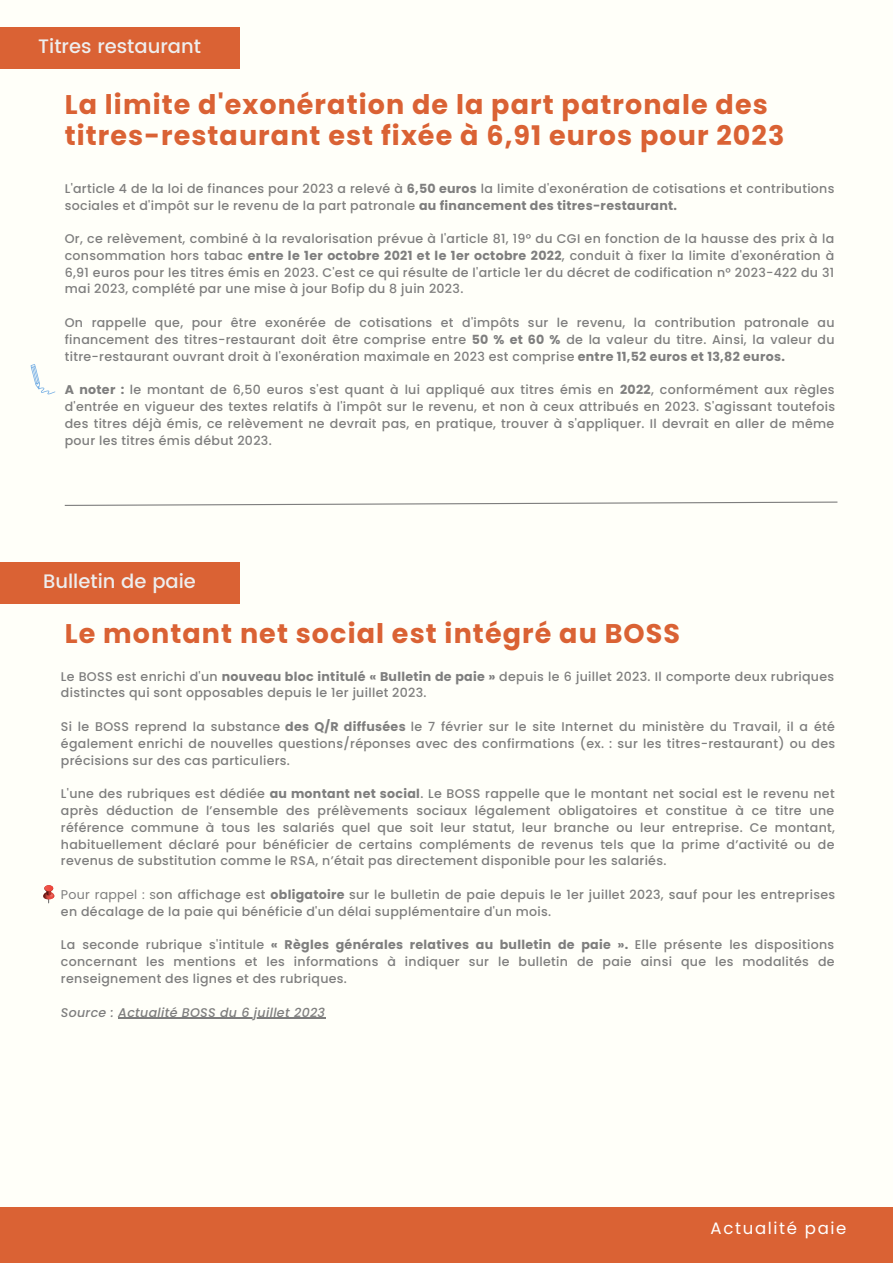
<style>
.page{position:relative;width:893px;height:1264px;background:#fff}
.page>*{position:absolute;margin:0;border:0;box-sizing:border-box;transform-origin:0 0}
.t1{font:700 27px/30.3px "Poppins";letter-spacing:.04em;color:#da6234}
.t2{font:500 19.5px "Poppins";color:#eee}
.t3{font:16.5px "Poppins";letter-spacing:.1em;color:#fff}
.t4{font:500 12.6px/16.8px "Poppins";letter-spacing:.025em;color:#7e7e7e;text-align:justify}
.t5{font:italic 500 12.6px "Poppins";letter-spacing:.025em;color:#7e7e7e}
.s1{font-weight:700}
.s2{font-weight:400}
</style>
<div class="page">
<div style="left:0;top:0;width:892px;height:1262px;background:#fffff9"></div>
<div style="left:0;top:27px;width:239px;height:42px;background:#da6234"></div>
<div style="left:0;top:1207px;width:892px;height:55px;background:#da6234"></div>
<svg style="left:64px;top:501px;width:774px;height:5px"></svg>
<div style="left:0;top:562px;width:239px;height:42px;background:#da6234"></div>
<hr style="left:118px;top:1017px;width:207px;height:1px;background:#7e7e7e">
<svg style="left:31px;top:364px;width:24px;height:30px"></svg>
<svg style="left:43px;top:885px;width:11px;height:18px"></svg>
<p class="t2" style="left:38px;top:35px;width:164px">Titres restaurant</p>
<p class="t1" style="left:65px;top:90px;width:721px">La limite d'exonération de la part patronale des titres-restaurant est fixée à 6,91 euros pour 2023</p>
<p class="t4" style="left:65px;top:180px;width:771px">L'article 4 de la loi de finances pour 2023 a relevé à <span class="s1">6,50 euros</span> la limite d'exonération de cotisations et contributions sociales et d'impôt sur le revenu de la part patronale <span class="s1">au financement des titres-restaurant.</span></p>
<p class="t4" style="left:65px;top:230px;width:771px">Or, ce relèvement, combiné à la revalorisation prévue à l'article 81, 19° du CGI en fonction de la hausse des prix à la consommation hors tabac <span class="s1">entre le 1er octobre 2021 et le 1er octobre 2022</span>, conduit à fixer la limite d'exonération à 6,91 euros pour les titres émis en 2023. C'est ce qui résulte de l'article 1er du décret de codification n° 2023-422 du 31 mai 2023, complété par une mise à jour Bofip du 8 juin 2023.</p>
<p class="t4" style="left:65px;top:314px;width:771px">On rappelle que, pour être exonérée de cotisations et d'impôts sur le revenu, la contribution patronale au financement des titres-restaurant doit être comprise entre <span class="s1">50 % et 60 %</span> de la valeur du titre. Ainsi, la valeur du titre-restaurant ouvrant droit à l'exonération maximale en 2023 est comprise <span class="s1">entre 11,52 euros et 13,82 euros.</span></p>
<p class="t4" style="left:65px;top:381px;width:771px"><span class="s1">A noter :</span> le montant de 6,50 euros s'est quant à lui appliqué aux titres émis en <span class="s1">2022</span>, conformément aux règles d'entrée en vigueur des textes relatifs à l'impôt sur le revenu, et non à ceux attribués en 2023. S'agissant toutefois des titres déjà émis, ce relèvement ne devrait pas, en pratique, trouver à s'appliquer. Il devrait en aller de même pour les titres émis début 2023.</p>
<p class="t2" style="left:43px;top:569px;width:154px">Bulletin de paie</p>
<p class="t1" style="left:65px;top:618px;width:617px">Le montant net social est intégré au BOSS</p>
<p class="t4" style="left:61px;top:668px;width:774px">Le BOSS est enrichi d'un <span class="s1">nouveau bloc intitulé « Bulletin de paie »</span> depuis le 6 juillet 2023. Il comporte deux rubriques distinctes qui sont opposables depuis le 1er juillet 2023.</p>
<p class="t4" style="left:61px;top:718px;width:775px">Si le BOSS reprend la substance <span class="s1">des Q/R diffusées</span> le 7 février sur le site Internet du ministère du Travail, il a été également enrichi de nouvelles questions/réponses avec des confirmations (ex. : sur les titres-restaurant) ou des précisions sur des cas particuliers.</p>
<p class="t4" style="left:61px;top:785px;width:775px">L'une des rubriques est dédiée <span class="s1">au montant net social</span>. Le BOSS rappelle que le montant net social est le revenu net après déduction de l’ensemble des prélèvements sociaux légalement obligatoires et constitue à ce titre une référence commune à tous les salariés quel que soit leur statut, leur branche ou leur entreprise. Ce montant, habituellement déclaré pour bénéficier de certains compléments de revenus tels que la prime d’activité ou de revenus de substitution comme le RSA, n’était pas directement disponible pour les salariés.</p>
<p class="t4" style="left:61px;top:886px;width:775px"><span class="s2">Pour rappel : s</span>on affichage est <span class="s1">obligatoire</span> sur le bulletin de paie depuis le 1er juillet 2023, sauf pour les entreprises en décalage de la paie qui bénéficie d'un délai supplémentaire d'un mois.</p>
<p class="t4" style="left:61px;top:936px;width:775px">La seconde rubrique s'intitule <span class="s1">« Règles générales relatives au bulletin de paie ».</span> Elle présente les dispositions concernant les mentions et les informations à indiquer sur le bulletin de paie ainsi que les modalités de renseignement des lignes et des rubriques.</p>
<p class="t5" style="left:61px;top:1003px;width:265px">Source : Actualité BOSS du 6 juillet 2023</p>
<p class="t3" style="left:710px;top:1216px;width:137px">Actualité paie</p>
</div>
